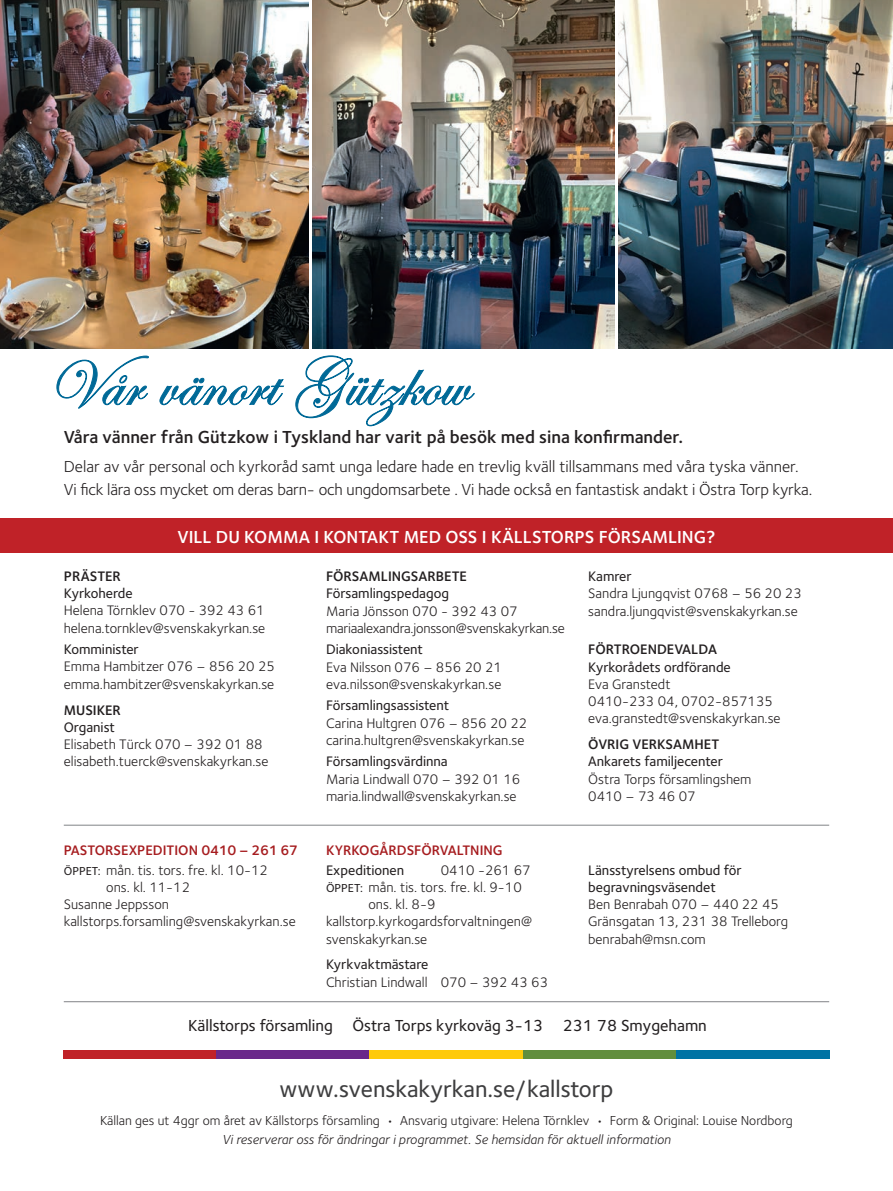
<style>
.page{position:relative;width:893px;height:1191px;background:#fff}
.page>*{position:absolute;margin:0;border:0;box-sizing:border-box;transform-origin:0 0}
.t1{font:67.5px "Edwardian Script ITC";letter-spacing:.005em;color:#006997}
.t2{font:500 24px "Foundry Sterling";color:#3e3e3f}
.t3{font:600 18px "Foundry Sterling";color:#231f20}
.t4{font:600 18px "Foundry Sterling";color:#fff}
.t5{font:16.5px/22.5px "Foundry Sterling";letter-spacing:-.01em;color:#231f20}
.t6{font:500 16.5px "Foundry Sterling";color:#231f20}
.t7{font:14.25px/17.2px "Foundry Sterling";color:#231f20}
.t8{font:500 14.25px/17.2px "Foundry Sterling";color:#231f20}
.t9{font:600 14.25px/19.2px "Foundry Sterling";color:#a61c1f}
.t10{font:600 14.25px "Foundry Sterling";color:#231f20}
.t11{font:13.5px "Foundry Sterling";color:#231f20}
.t12{font:italic 13.5px "Foundry Sterling";color:#231f20}
.s1{font-weight:500;font-size:12px;color:#231f20}
.s2{font-weight:400;color:#231f20}
.s3{font-weight:500;font-size:12px}
</style>
<div class="page">
<div style="left:0;top:519px;width:893px;height:34px;background:#c02228"></div>
<div style="left:64px;top:1050px;width:153px;height:9px;background:#c02228"></div>
<div style="left:217px;top:1050px;width:153px;height:9px;background:#6a288a"></div>
<div style="left:370px;top:1050px;width:153px;height:9px;background:#feca0a"></div>
<div style="left:523px;top:1050px;width:153px;height:9px;background:#618e3d"></div>
<div style="left:676px;top:1050px;width:153px;height:9px;background:#0073a4"></div>
<hr style="left:64px;top:824px;width:765px;height:1px;background:#87898c">
<hr style="left:64px;top:1001px;width:765px;height:1px;background:#87898c">
<img style="left:0;top:0;width:308px;height:349px">
<img style="left:619px;top:0;width:274px;height:349px">
<img style="left:313px;top:0;width:301px;height:349px">
<svg style="left:56px;top:355px;width:93px;height:54px"></svg>
<svg style="left:159px;top:378px;width:125px;height:28px"></svg>
<svg style="left:295px;top:355px;width:180px;height:71px"></svg>
<h1 class="t1" style="left:47px;top:346px;width:423px">Vår vänort Gützkow</h1>
<p class="t3" style="left:64px;top:425px;width:621px">Våra vänner från Gützkow i Tyskland har varit på besök med sina konfirmander.</p>
<p class="t5" style="left:64px;top:455px;width:750px">Delar av vår personal och kyrkoråd samt unga ledare hade en trevlig kväll tillsammans med våra tyska vänner.<br>Vi fick lära oss mycket om deras barn- och ungdomsarbete . Vi hade också en fantastisk andakt i Östra Torp kyrka.</p>
<p class="t4" style="left:177px;top:524px;width:540px">VILL DU KOMMA I KONTAKT MED OSS I KÄLLSTORPS FÖRSAMLING?</p>
<p class="t10" style="left:64px;top:566px;width:59px">PRÄSTER</p>
<p class="t8" style="left:64px;top:584px;width:71px">Kyrkoherde</p>
<p class="t7" style="left:64px;top:601px;width:203px">Helena Törnklev 070 - 392 43 61 helena.tornklev@svenskakyrkan.se</p>
<p class="t8" style="left:64px;top:640px;width:77px">Komminister</p>
<p class="t7" style="left:64px;top:657px;width:213px">Emma Hambitzer 076 – 856 20 25 emma.hambitzer@svenskakyrkan.se</p>
<p class="t10" style="left:64px;top:699px;width:59px">MUSIKER</p>
<p class="t8" style="left:64px;top:718px;width:53px">Organist</p>
<p class="t7" style="left:64px;top:735px;width:206px">Elisabeth Türck 070 – 392 01 88 elisabeth.tuerck@svenskakyrkan.se</p>
<p class="t9" style="left:64px;top:840px;width:236px">PASTORSEXPEDITION 0410 – 261 67<br><span class="s1">ÖPPET:</span> <span class="s2">mån. tis. tors. fre. kl. 10-12</span></p>
<p class="t7" style="left:64px;top:878px;width:233px;text-indent:43px">ons. kl. 11-12<br>Susanne Jeppsson kallstorps.forsamling@svenskakyrkan.se</p>
<p class="t10" style="left:326px;top:566px;width:143px">FÖRSAMLINGSARBETE</p>
<p class="t8" style="left:326px;top:584px;width:125px">Församlingspedagog</p>
<p class="t7" style="left:326px;top:601px;width:240px">Maria Jönsson 070 - 392 43 07 mariaalexandra.jonsson@svenskakyrkan.se</p>
<p class="t8" style="left:326px;top:640px;width:98px">Diakoniassistent</p>
<p class="t7" style="left:326px;top:657px;width:177px">Eva Nilsson 076 – 856 20 21 eva.nilsson@svenskakyrkan.se</p>
<p class="t8" style="left:326px;top:696px;width:125px">Församlingsassistent</p>
<p class="t7" style="left:326px;top:714px;width:203px">Carina Hultgren 076 – 856 20 22 carina.hultgren@svenskakyrkan.se</p>
<p class="t8" style="left:326px;top:752px;width:123px">Församlingsvärdinna</p>
<p class="t7" style="left:326px;top:770px;width:196px">Maria Lindwall 070 – 392 01 16 maria.lindwall@svenskakyrkan.se</p>
<p class="t9" style="left:326px;top:840px;width:178px">KYRKOGÅRDSFÖRVALTNING</p>
<p class="t8" style="left:326px;top:861px;width:80px">Expeditionen</p>
<p class="t7" style="left:441px;top:861px;width:91px">0410 -261 67</p>
<p class="t7" style="left:326px;top:878px;width:197px"><span class="s3">ÖPPET:</span> mån. tis. tors. fre. kl. 9-10</p>
<p class="t7" style="left:369px;top:895px;width:68px">ons. kl. 8-9</p>
<p class="t7" style="left:326px;top:912px;width:208px">kallstorp.kyrkogardsforvaltningen@</p>
<p class="t7" style="left:326px;top:930px;width:103px">svenskakyrkan.se</p>
<p class="t8" style="left:326px;top:955px;width:104px">Kyrkvaktmästare</p>
<p class="t7" style="left:326px;top:973px;width:224px">Christian Lindwall 070 – 392 43 63</p>
<p class="t8" style="left:588px;top:567px;width:45px">Kamrer</p>
<p class="t7" style="left:588px;top:584px;width:215px">Sandra Ljungqvist 0768 – 56 20 23 sandra.ljungqvist@svenskakyrkan.se</p>
<p class="t10" style="left:588px;top:639px;width:130px">FÖRTROENDEVALDA</p>
<p class="t8" style="left:588px;top:658px;width:144px">Kyrkorådets ordförande</p>
<p class="t7" style="left:588px;top:675px;width:194px">Eva Granstedt<br>0410-233 04, 0702-857135 eva.granstedt@svenskakyrkan.se</p>
<p class="t10" style="left:588px;top:734px;width:133px">ÖVRIG VERKSAMHET</p>
<p class="t8" style="left:588px;top:752px;width:137px">Ankarets familjecenter</p>
<p class="t7" style="left:588px;top:770px;width:165px">Östra Torps församlingshem<br>0410 – 73 46 07</p>
<p class="t8" style="left:588px;top:861px;width:155px">Länsstyrelsens ombud för begravningsväsendet</p>
<p class="t7" style="left:588px;top:895px;width:201px">Ben Benrabah 070 – 440 22 45<br>Gränsgatan 13, 231 38 Trelleborg benrabah@msn.com</p>
<p class="t6" style="left:188px;top:1014px;width:520px">Källstorps församling Östra Torps kyrkoväg 3-13 231 78 Smygehamn</p>
<h2 class="t2" style="left:280px;top:1071px;width:335px">www.svenskakyrkan.se/kallstorp</h2>
<p class="t11" style="left:100px;top:1110px;width:694px">Källan ges ut 4ggr om året av Källstorps församling • Ansvarig utgivare: Helena Törnklev • Form &amp; Original: Louise Nordborg</p>
<p class="t12" style="left:222px;top:1129px;width:450px">Vi reserverar oss för ändringar i programmet. Se hemsidan för aktuell information</p>
</div>
